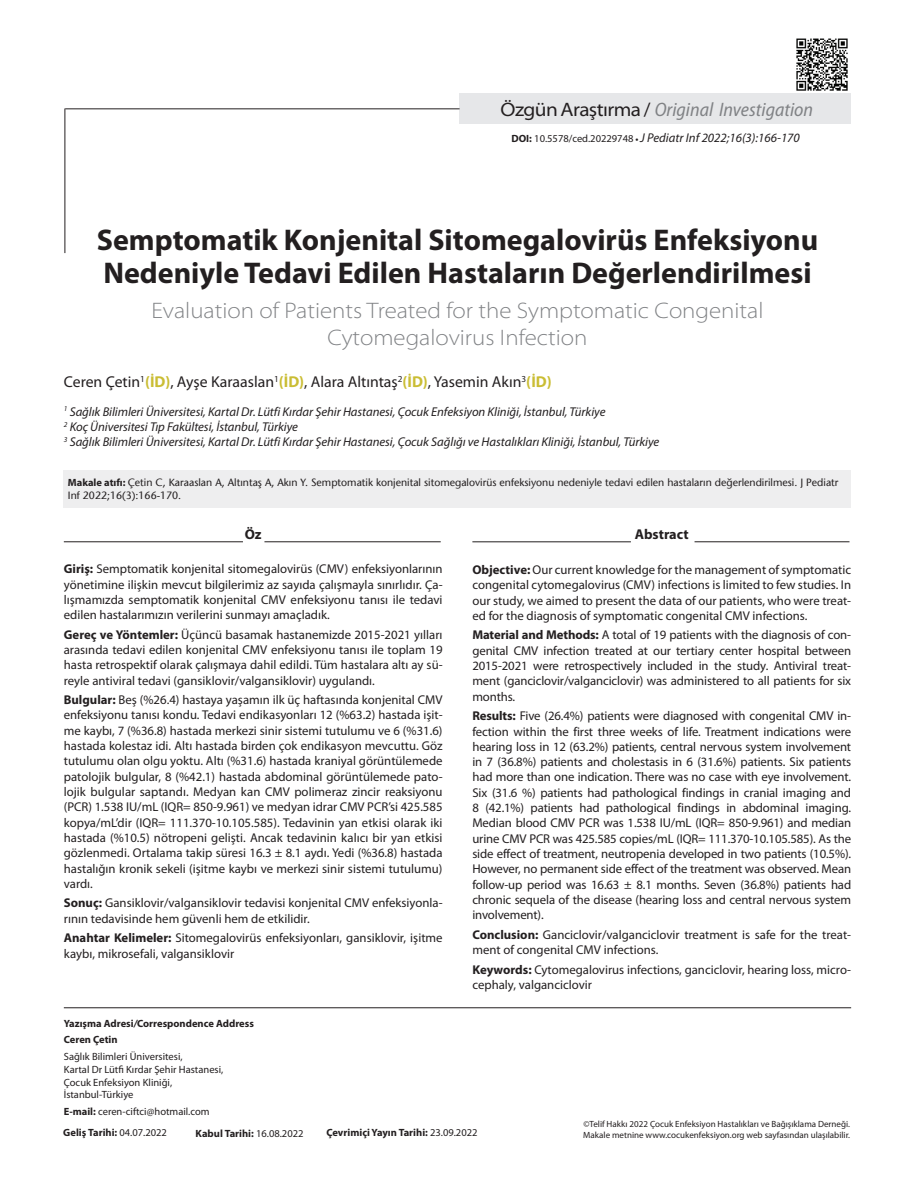
<style>
.page{position:relative;width:915px;height:1191px;background:#fff}
.page>*{position:absolute;margin:0;border:0;box-sizing:border-box;transform-origin:0 0}
.t1{font:700 30px/33px "Myriad Pro";color:#231f20}
.t2{font:300 semi-expanded 22.5px/27px "Myriad Pro";color:#808285;text-align:center}
.t3{font:italic semi-condensed 19.5px "Myriad Pro";color:#808285}
.t4{font:15.75px "Myriad Pro";color:#231f20}
.t5{font:700 14.25px "Myriad Pro";color:#231f20}
.t6{font:12.75px/15.3px "Myriad Pro";color:#231f20;text-align:justify}
.t7{font:italic 12.75px/15.3px "Myriad Pro";letter-spacing:-.005em;color:#231f20}
.t8{font:500 10.5px/12.6px "Stone Sans Std";color:#231f20}
.t9{font:10.5px/12.6px "Myriad Pro";color:#231f20}
.t10{font:700 10.5px/16.8px "Myriad Pro";color:#231f20}
.t11{font:9px "Myriad Pro";color:#231f20}
.s1{font-style:normal;font-stretch:semi-expanded;color:#231f20}
.s2{font-style:normal;font-stretch:normal;color:#231f20}
.s3{font-weight:700;font-style:normal;font-size:10.5px}
.s4{font-style:normal;font-size:10.5px}
.s5{font-weight:700;font-style:normal;font-size:9px}
.s6{font-weight:700;color:#cabd34}
.s7{font-family:"Myriad Pro";font-weight:700}
.s8{font-weight:700}
.s9{font-style:italic}
.s10{font-weight:400}
</style>
<div class="page">
<img style="left:796px;top:38px;width:52px;height:53px">
<hr style="left:64px;top:1007px;width:786px;height:1px;background:#231f20">
<div style="left:459px;top:94px;width:391px;height:30px;background:#e6e7e9"></div>
<hr style="left:64px;top:108px;width:1px;height:145px;background:#231f20">
<hr style="left:65px;top:108px;width:394px;height:1px;background:#231f20">
<hr style="left:64px;top:541px;width:179px;height:1px;background:#231f20">
<hr style="left:264px;top:541px;width:176px;height:1px;background:#231f20">
<hr style="left:472px;top:541px;width:158px;height:1px;background:#231f20">
<hr style="left:694px;top:541px;width:155px;height:1px;background:#231f20">
<div style="left:64px;top:470px;width:786px;height:37px;background:#eeeeef"></div>
<h3 class="t3" style="left:500px;top:99px;width:314px"><span class="s1">ÖzgünAraştırma</span> <span class="s2">/</span> Original Investigation</h3>
<p class="t7" style="left:511px;top:131px;width:290px"><span class="s3">DOI:</span> <span class="s4">10.5578/ced.20229748</span> <span class="s5">•</span> J Pediatr Inf 2022;16(3):166-170</p>
<h1 class="t1" style="left:97px;top:223px;width:722px">Semptomatik Konjenital Sitomegalovirüs Enfeksiyonu<br>Nedeniyle Tedavi Edilen Hastaların Değerlendirilmesi</h1>
<h2 class="t2" style="left:151px;top:297px;width:613px">Evaluation of Patients Treated for the Symptomatic Congenital<br>Cytomegalovirus Infection</h2>
<p class="t4" style="left:64px;top:373px;width:489px">Ceren Çetin<sup>1</sup><span class="s6">(İD)</span>, Ayşe Karaaslan<sup>1</sup><span class="s6">(İD)</span>, Alara Altıntaş<sup>2</sup><span class="s6">(İD)</span>, Yasemin Akın<sup>3</sup><span class="s6">(İD)</span></p>
<p class="t7" style="left:64px;top:404px;width:596px"><sup>1</sup> Sağlık Bilimleri Üniversitesi, Kartal Dr. Lütfi Kırdar Şehir Hastanesi, Çocuk Enfeksiyon Kliniği, İstanbul, Türkiye<br><sup>2</sup> Koç Üniversitesi Tıp Fakültesi, İstanbul, Türkiye<br><sup>3</sup> Sağlık Bilimleri Üniversitesi, Kartal Dr. Lütfi Kırdar Şehir Hastanesi, Çocuk Sağlığı ve Hastalıkları Kliniği, İstanbul, Türkiye</p>
<p class="t8" style="left:68px;top:476px;width:771px"><span class="s7">Makale atıfı:</span> Çetin C, Karaaslan A, Altıntaş A, Akın Y. Semptomatik konjenital sitomegalovirüs enfeksiyonu nedeniyle tedavi edilen hastaların değerlendirilmesi. J Pediatr<br>Inf 2022;16(3):166-170.</p>
<p class="t5" style="left:245px;top:526px;width:18px">Öz</p>
<p class="t6" style="left:64px;top:561px;width:380px"><span class="s8">Giriş:</span> Semptomatik konjenital sitomegalovirüs (CMV) enfeksiyonlarının yönetimine ilişkin mevcut bilgilerimiz az sayıda çalışmayla sınırlıdır. Ça&shy;lışmamızda semptomatik konjenital CMV enfeksiyonu tanısı ile tedavi edilen hastalarımızın verilerini sunmayı amaçladık.</p>
<p class="t6" style="left:64px;top:627px;width:380px"><span class="s8">Gereç ve Yöntemler:</span> Üçüncü basamak hastanemizde 2015-2021 yılları arasında tedavi edilen konjenital CMV enfeksiyonu tanısı ile toplam 19 hasta retrospektif olarak çalışmaya dahil edildi. Tüm hastalara altı ay sü&shy;reyle antiviral tedavi (gansiklovir/valgansiklovir) uygulandı.</p>
<p class="t6" style="left:64px;top:692px;width:380px"><span class="s8">Bulgular:</span> Beş (%26.4) hastaya yaşamın ilk üç haftasında konjenital CMV enfeksiyonu tanısı kondu. Tedavi endikasyonları 12 (%63.2) hastada işit&shy;me kaybı, 7 (%36.8) hastada merkezi sinir sistemi tutulumu ve 6 (%31.6) hastada kolestaz idi. Altı hastada birden çok endikasyon mevcuttu. Göz tutulumu olan olgu yoktu. Altı (%31.6) hastada kraniyal görüntülemede patolojik bulgular, 8 (%42.1) hastada abdominal görüntülemede pato&shy;lojik bulgular saptandı. Medyan kan CMV polimeraz zincir reaksiyonu (PCR) 1.538 IU/mL (IQR= 850-9.961) ve medyan idrar CMV PCR’si 425.585 kopya/mL’dir (IQR= 111.370-10.105.585). Tedavinin yan etkisi olarak iki hastada (%10.5) nötropeni gelişti. Ancak tedavinin kalıcı bir yan etkisi gözlenmedi. Ortalama takip süresi 16.3 ± 8.1 aydı. Yedi (%36.8) hastada hastalığın kronik sekeli (işitme kaybı ve merkezi sinir sistemi tutulumu) vardı.</p>
<p class="t6" style="left:64px;top:895px;width:380px"><span class="s8">Sonuç:</span> Gansiklovir/valgansiklovir tedavisi konjenital CMV enfeksiyonla&shy;rının tedavisinde hem güvenli hem de etkilidir.</p>
<p class="t6" style="left:64px;top:930px;width:380px"><span class="s8">Anahtar Kelimeler:</span> Sitomegalovirüs enfeksiyonları, gansiklovir, işitme kaybı, mikrosefali, valgansiklovir</p>
<p class="t10" style="left:64px;top:1014px;width:191px">Yazışma Adresi<span class="s9">/</span>Correspondence Address<br>Ceren Çetin</p>
<p class="t9" style="left:64px;top:1050px;width:161px">Sağlık Bilimleri Üniversitesi,<br>Kartal Dr Lütfi Kırdar Şehir Hastanesi,<br>Çocuk Enfeksiyon Kliniği,<br>İstanbul-Türkiye</p>
<p class="t9" style="left:64px;top:1105px;width:147px"><span class="s8">E-mail:</span> ceren-ciftci@hotmail.com</p>
<p class="t5" style="left:634px;top:526px;width:55px">Abstract</p>
<p class="t6" style="left:472px;top:562px;width:380px"><span class="s8">Objective:</span> Our current knowledge for the management of symptomatic congenital cytomegalovirus (CMV) infections is limited to few studies. In our study, we aimed to present the data of our patients, who were treat&shy;ed for the diagnosis of symptomatic congenital CMV infections.</p>
<p class="t6" style="left:472px;top:628px;width:380px"><span class="s8">Material and Methods:</span> A total of 19 patients with the diagnosis of con&shy;genital CMV infection treated at our tertiary center hospital between 2015-2021 were retrospectively included in the study. Antiviral treat&shy;ment (ganciclovir/valganciclovir) was administered to all patients for six months.</p>
<p class="t6" style="left:472px;top:708px;width:380px"><span class="s8">Results:</span> Five (26.4%) patients were diagnosed with congenital CMV in&shy;fection within the first three weeks of life. Treatment indications were hearing loss in 12 (63.2%) patients, central nervous system involvement in 7 (36.8%) patients and cholestasis in 6 (31.6%) patients. Six patients had more than one indication. There was no case with eye involvement.<br>Six (31.6 %) patients had pathological findings in cranial imaging and 8 (42.1%) patients had pathological findings in abdominal imaging.<br>Median blood CMV PCR was 1.538 IU/mL (IQR= 850-9.961) and median urine CMV PCR was 425.585 copies/mL (IQR= 111.370-10.105.585). As the side effect of treatment, neutropenia developed in two patients (10.5%).<br>However, no permanent side effect of the treatment was observed. Mean follow-up period was 16.63 ± 8.1 months. Seven (36.8%) patients had chronic sequela of the disease (hearing loss and central nervous system involvement).</p>
<p class="t6" style="left:472px;top:927px;width:380px"><span class="s8">Conclusion:</span> Ganciclovir/valganciclovir treatment is safe for the treat&shy;ment of congenital CMV infections.</p>
<p class="t6" style="left:472px;top:962px;width:380px"><span class="s8">Keywords:</span> Cytomegalovirus infections, ganciclovir, hearing loss, micro&shy;cephaly, valganciclovir</p>
<p class="t10" style="left:63px;top:1124px;width:105px">Geliş Tarihi: <span class="s10">04.07.2022</span></p>
<p class="t10" style="left:195px;top:1124px;width:109px">Kabul Tarihi: <span class="s10">16.08.2022</span></p>
<p class="t11" style="left:583px;top:1119px;width:268px">©Telif Hakkı 2022 Çocuk Enfeksiyon Hastalıkları ve Bağışıklama Derneği.</p>
<p class="t10" style="left:326px;top:1124px;width:153px">Çevrimiçi Yayın Tarihi: <span class="s10">23.09.2022</span></p>
<p class="t11" style="left:583px;top:1130px;width:268px">Makale metnine www.cocukenfeksiyon.org web sayfasından ulaşılabilir.</p>
</div>
